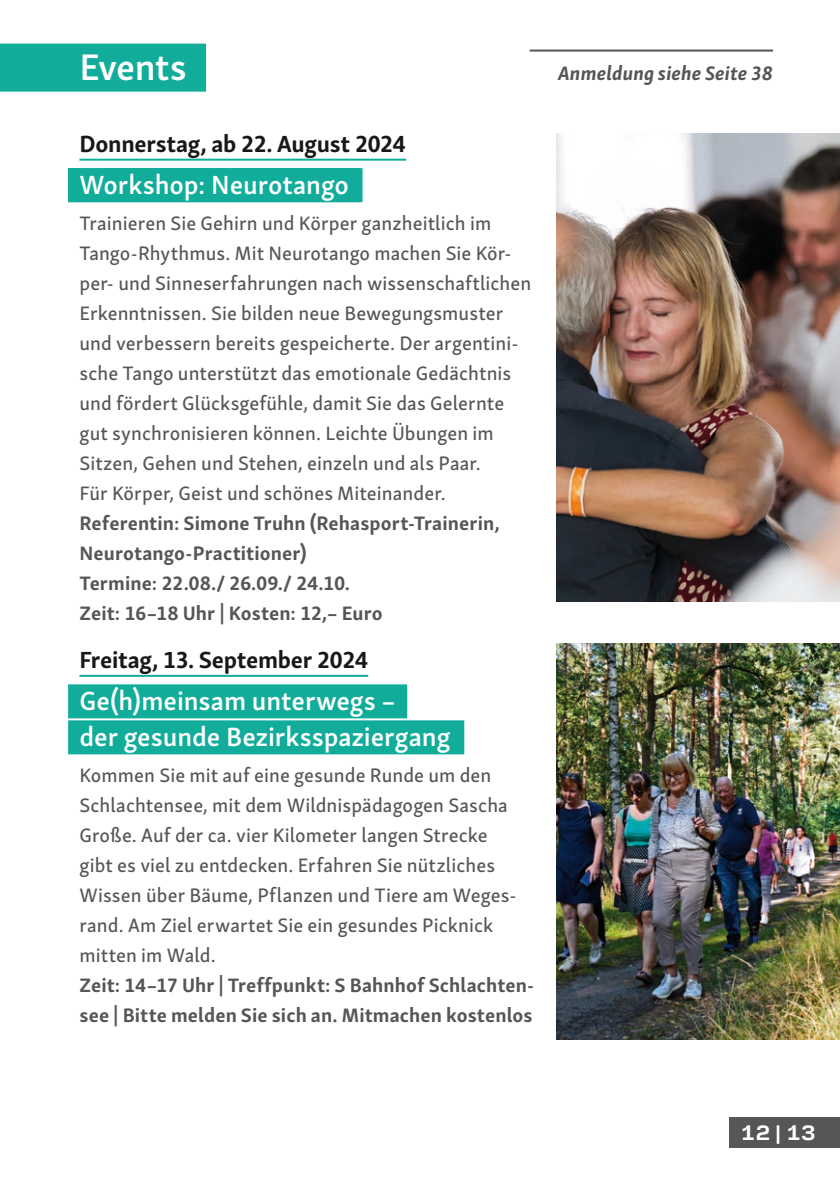
<style>
.page{position:relative;width:840px;height:1191px;background:#fff}
.page>*{position:absolute;margin:0;border:0;box-sizing:border-box;transform-origin:0 0}
.t1{font:600 38px "Skolar Sans PE";letter-spacing:-.02em;color:#fff}
.t2{font:600 27px/36px "Skolar Sans PE";letter-spacing:-.005em;color:#fff}
.t3{font:700 24px "Skolar Sans PE";letter-spacing:-.01em;color:#181816}
.t4{font:20px/30px "Skolar Sans PE Me";letter-spacing:.005em;color:#565655}
.t5{font:700 20px/30px "Skolar Sans PE";letter-spacing:.005em;color:#565655}
.t6{font:italic 700 20px "Skolar Sans PE";letter-spacing:.005em;color:#565655}
.t7{font:700 20px "Input Sans";color:#fff}
</style>
<div class="page">
<div style="left:0;top:44px;width:206px;height:48px;background:#11ad9a"></div>
<hr style="left:529px;top:50px;width:243px;height:2px;background:#565655">
<div style="left:729px;top:1117px;width:110px;height:30px;background:#565655"></div>
<hr style="left:79px;top:159px;width:327px;height:2px;background:#11ad9a">
<div style="left:68px;top:168px;width:294px;height:34px;background:#11ad9a"></div>
<hr style="left:79px;top:675px;width:289px;height:2px;background:#11ad9a">
<div style="left:68px;top:684px;width:339px;height:34px;background:#11ad9a"></div>
<div style="left:68px;top:720px;width:396px;height:34px;background:#11ad9a"></div>
<img style="left:556px;top:134px;width:283px;height:468px">
<img style="left:556px;top:644px;width:283px;height:396px">
<h1 class="t1" style="left:79px;top:37px;width:109px">Events</h1>
<p class="t6" style="left:557px;top:57px;width:216px">Anmeldung siehe Seite 38</p>
<p class="t3" style="left:79px;top:124px;width:328px">Donnerstag, ab 22. August 2024</p>
<h2 class="t2" style="left:79px;top:164px;width:271px">Workshop: Neurotango</h2>
<p class="t4" style="left:79px;top:206px;width:453px">Trainieren Sie Gehirn und Körper ganzheitlich im Tango-Rhythmus. Mit Neurotango machen Sie Kör&shy;per- und Sinneserfahrungen nach wissenschaftlichen Erkenntnissen. Sie bilden neue Bewegungsmuster und verbessern bereits gespeicherte. Der argentini&shy;sche Tango unterstützt das emotionale Gedächtnis und fördert Glücksgefühle, damit Sie das Gelernte gut synchronisieren können. Leichte Übungen im Sitzen, Gehen und Stehen, einzeln und als Paar.<br>Für Körper, Geist und schönes Miteinander.</p>
<p class="t5" style="left:79px;top:506px;width:421px">Referentin: Simone Truhn (Rehasport-Trainerin, Neurotango-Practitioner)<br>Termine: 22.08./ 26.09./ 24.10.<br>Zeit: 16–18 Uhr | Kosten: 12,– Euro</p>
<p class="t3" style="left:79px;top:640px;width:290px">Freitag, 13. September 2024</p>
<h2 class="t2" style="left:79px;top:680px;width:372px">Ge(h)meinsam unterwegs –<br>der gesunde Bezirksspaziergang</h2>
<p class="t4" style="left:79px;top:758px;width:438px">Kommen Sie mit auf eine gesunde Runde um den Schlachtensee, mit dem Wildnispädagogen Sascha Große. Auf der ca. vier Kilometer langen Strecke gibt es viel zu entdecken. Erfahren Sie nützliches Wissen über Bäume, Pflanzen und Tiere am Weges&shy;rand. Am Ziel erwartet Sie ein gesundes Picknick mitten im Wald.</p>
<p class="t5" style="left:79px;top:968px;width:456px">Zeit: 14–17 Uhr | Treffpunkt: S Bahnhof Schlachten&shy;see | Bitte melden Sie sich an. Mitmachen kostenlos</p>
<p class="t7" style="left:739px;top:1114px;width:78px">12|13</p>
</div>
